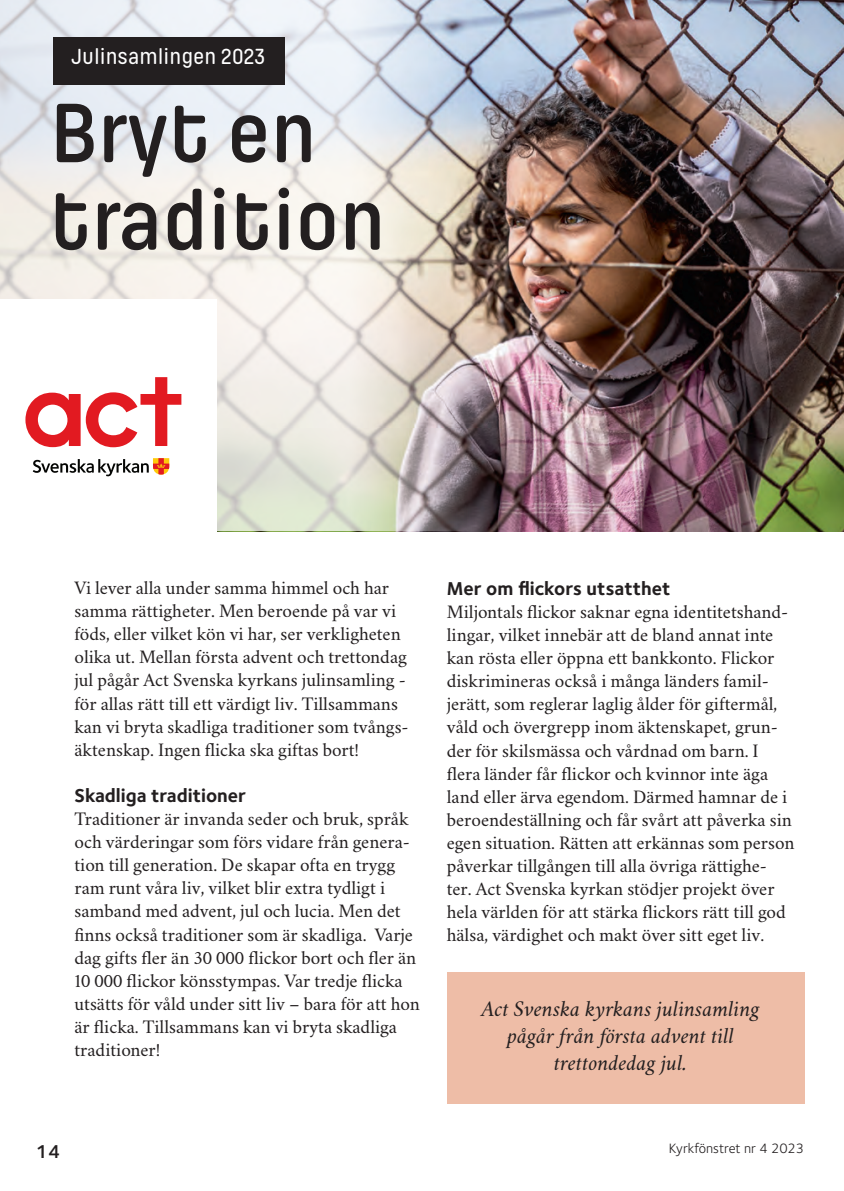
<style>
.page{position:relative;width:844px;height:1191px;background:#fff}
.page>*{position:absolute;margin:0;border:0;box-sizing:border-box;transform-origin:0 0}
.t1{font:600 87.5px/87.5px "Pilcrow Soft";color:#231f20}
.t2{font:italic 22.75px/27.3px "Crimson Svk 2.0";color:#231f20;text-align:center}
.t3{font:500 22.75px "Pilcrow Soft";color:#fff}
.t4{font:19.25px/23.1px "Crimson Svk 2.0";color:#231f20}
.t5{font:700 19.25px "Foundry Sterling OT3";color:#231f20}
.t6{font:600 19.25px "Foundry Sterling OT3";color:#231f20}
.t7{font:14px "Foundry Sterling OT3";color:#231f20}
</style>
<div class="page">
<div style="left:446px;top:972px;width:358px;height:132px;background:#eebda7"></div>
<img style="left:493px;top:0;width:350px;height:531px">
<svg style="left:0;top:0;width:493px;height:531px"></svg>
<div style="left:0;top:299px;width:217px;height:243px;background:#fff"></div>
<svg style="left:25px;top:377px;width:156px;height:70px"></svg>
<svg style="left:33px;top:458px;width:136px;height:18px"></svg>
<div style="left:53px;top:37px;width:232px;height:47px;background:#231f20"></div>
<p class="t3" style="left:71px;top:46px;width:196px">Julinsamlingen 2023</p>
<h1 class="t1" style="left:50px;top:92px;width:337px">Bryt en tradition</h1>
<p class="t4" style="left:74px;top:575px;width:335px">Vi lever alla under samma himmel och har samma rättigheter. Men beroende på var vi föds, eller vilket kön vi har, ser verkligheten olika ut. Mellan första advent och trettondag jul pågår Act Svenska kyrkans julinsamling - för allas rätt till ett värdigt liv. Tillsammans kan vi bryta skadliga traditioner som tvångs&shy;äktenskap. Ingen flicka ska giftas bort!</p>
<p class="t5" style="left:74px;top:780px;width:173px">Skadliga traditioner</p>
<p class="t4" style="left:74px;top:806px;width:347px">Traditioner är invanda seder och bruk, språk och värderingar som förs vidare från genera&shy;tion till generation. De skapar ofta en trygg ram runt våra liv, vilket blir extra tydligt i samband med advent, jul och lucia. Men det finns också traditioner som är skadliga. Varje dag gifts fler än 30 000 flickor bort och fler än 10 000 flickor könsstympas. Var tredje flicka utsätts för våld under sitt liv – bara för att hon är flicka. Tillsammans kan vi bryta skadliga traditioner!</p>
<p class="t5" style="left:446px;top:573px;width:225px">Mer om flickors utsatthet</p>
<p class="t4" style="left:446px;top:599px;width:349px">Miljontals flickor saknar egna identitetshand&shy;lingar, vilket innebär att de bland annat inte kan rösta eller öppna ett bankkonto. Flickor diskrimineras också i många länders famil&shy;jerätt, som reglerar laglig ålder för giftermål, våld och övergrepp inom äktenskapet, grun&shy;der för skilsmässa och vårdnad om barn. I flera länder får flickor och kvinnor inte äga land eller ärva egendom. Därmed hamnar de i beroendeställning och får svårt att påverka sin egen situation. Rätten att erkännas som person påverkar tillgången till alla övriga rättighe&shy;ter. Act Svenska kyrkan stödjer projekt över hela världen för att stärka flickors rätt till god hälsa, värdighet och makt över sitt eget liv.</p>
<p class="t2" style="left:481px;top:994px;width:280px">Act Svenska kyrkans julinsamling pågår från första advent till trettondedag jul.</p>
<p class="t6" style="left:36px;top:1136px;width:26px">14</p>
<p class="t7" style="left:668px;top:1138px;width:137px">Kyrkfönstret nr 4 2023</p>
</div>
